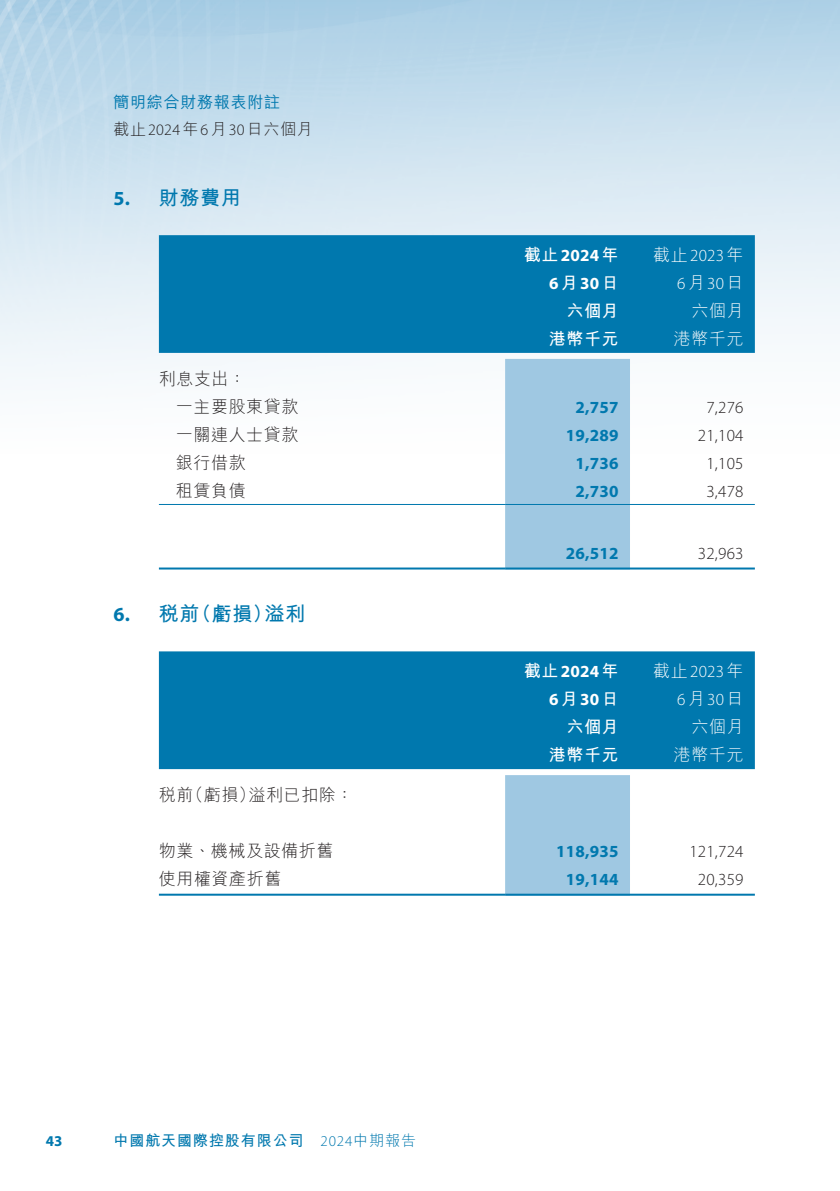
<style>
.page{position:relative;width:840px;height:1191px;background:#fff}
.page>*{position:absolute;margin:0;border:0;box-sizing:border-box;transform-origin:0 0}
._01_H1{font:700 20px "M Hei HK";letter-spacing:.03em;color:#0078ae}
._01_H1-2{font:700 20px "Myriad Pro";color:#0078ae}
._50_Table_txt{font:300 17px "M Hei HK";letter-spacing:.035em;color:#231f20}
._50_Table_txt-2{font:300 17px "Myriad Pro";letter-spacing:.015em;color:#231f20}
._50_Table_txt-3{font:700 17px "Myriad Pro";letter-spacing:.01em;color:#0078ae}
._50_Table_txt-4{font:700 17px "Myriad Pro";letter-spacing:.01em;color:#fff}
._50_Table_txt-5{font:300 17px "Myriad Pro";letter-spacing:.015em;color:#fff}
._50_Table_txt-6{font:700 17px "M Hei HK";letter-spacing:.03em;color:#fff}
._50_Table_txt-7{font:300 17px "M Hei HK";letter-spacing:.035em;color:#fff}
.t1{font:300 16px "M Hei HK";letter-spacing:.035em;color:#231f20}
.t2{font:500 16px "M Hei HK";letter-spacing:.045em;color:#0078ae}
.t3{font:700 15px "M Hei HK";letter-spacing:.06em;color:#0078ae}
.t4{font:300 15px "Myriad Pro";color:#0078ae}
.t5{font:700 15px "Myriad Pro";color:#0078ae}
.s1{font-family:"Myriad Pro"}
.s2{font-family:"M Hei HK"}
</style>
<div class="page">
<img style="left:0;top:0;width:839px;height:454px">
<div style="left:159px;top:235px;width:595px;height:118px;background:#0078ae"></div>
<div style="left:505px;top:359px;width:124px;height:208px;background:#9fc8e2"></div>
<hr style="left:159px;top:504px;width:346px;height:1px;background:#0078ae">
<hr style="left:505px;top:504px;width:124px;height:1px;background:#0078ae">
<hr style="left:629px;top:504px;width:125px;height:1px;background:#0078ae">
<hr style="left:159px;top:567px;width:346px;height:2px;background:#0078ae">
<hr style="left:505px;top:567px;width:124px;height:2px;background:#0078ae">
<hr style="left:629px;top:567px;width:125px;height:2px;background:#0078ae">
<div style="left:159px;top:651px;width:595px;height:118px;background:#0078ae"></div>
<div style="left:505px;top:775px;width:124px;height:118px;background:#9fc8e2"></div>
<hr style="left:159px;top:893px;width:346px;height:2px;background:#0078ae">
<hr style="left:505px;top:893px;width:124px;height:2px;background:#0078ae">
<hr style="left:629px;top:893px;width:125px;height:2px;background:#0078ae">
<p class="t2" style="left:113px;top:90px;width:168px">簡明綜合財務報表附註</p>
<p class="t1" style="left:113px;top:121px;width:200px">截止<span class="s1">2024</span>年<span class="s1">6</span>月<span class="s1">30</span>日六個月</p>
<p class="_01_H1-2" style="left:113px;top:185px;width:18px">5.</p>
<p class="_01_H1" style="left:159px;top:183px;width:83px">財務費用</p>
<p class="_50_Table_txt" style="left:159px;top:370px;width:88px">利息支出：</p>
<p class="_50_Table_txt" style="left:176px;top:398px;width:124px">一主要股東貸款</p>
<p class="_50_Table_txt" style="left:176px;top:426px;width:124px">一關連人士貸款</p>
<p class="_50_Table_txt" style="left:176px;top:454px;width:71px">銀行借款</p>
<p class="_50_Table_txt" style="left:176px;top:482px;width:71px">租賃負債</p>
<p class="_01_H1-2" style="left:113px;top:601px;width:18px">6.</p>
<p class="_01_H1" style="left:159px;top:599px;width:42px">稅前</p>
<p class="_01_H1" style="left:264px;top:599px;width:42px">溢利</p>
<p class="_01_H1" style="left:191px;top:599px;width:83px">（虧損）</p>
<p class="_50_Table_txt" style="left:186px;top:786px;width:71px">（虧損）</p>
<p class="_50_Table_txt" style="left:159px;top:786px;width:36px">稅前</p>
<p class="_50_Table_txt" style="left:248px;top:786px;width:106px">溢利已扣除：</p>
<p class="_50_Table_txt" style="left:159px;top:842px;width:176px">物業、機械及設備折舊</p>
<p class="_50_Table_txt" style="left:159px;top:870px;width:124px">使用權資產折舊</p>
<p class="t5" style="left:46px;top:1131px;width:18px">43</p>
<p class="t3" style="left:113px;top:1129px;width:191px">中國航天國際控股有限公司</p>
<p class="t4" style="left:320px;top:1131px;width:97px">2024<span class="s2">中期報告</span></p>
<p class="_50_Table_txt-4" style="left:523px;top:244px;width:96px"><span class="s2">截止</span>2024<span class="s2">年</span></p>
<p class="_50_Table_txt-4" style="left:548px;top:272px;width:71px">6<span class="s2">月</span>30<span class="s2">日</span></p>
<p class="_50_Table_txt-6" style="left:566px;top:298px;width:54px">六個月</p>
<p class="_50_Table_txt-6" style="left:548px;top:326px;width:71px">港幣千元</p>
<p class="_50_Table_txt-5" style="left:653px;top:245px;width:92px"><span class="s2">截止</span>2023<span class="s2">年</span></p>
<p class="_50_Table_txt-5" style="left:677px;top:273px;width:68px">6<span class="s2">月</span>30<span class="s2">日</span></p>
<p class="_50_Table_txt-7" style="left:691px;top:302px;width:54px">六個月</p>
<p class="_50_Table_txt-7" style="left:673px;top:330px;width:71px">港幣千元</p>
<p class="_50_Table_txt-3" style="left:575px;top:396px;width:44px">2,757</p>
<p class="_50_Table_txt-2" style="left:706px;top:397px;width:39px">7,276</p>
<p class="_50_Table_txt-3" style="left:565px;top:424px;width:54px">19,289</p>
<p class="_50_Table_txt-2" style="left:697px;top:425px;width:47px">21,104</p>
<p class="_50_Table_txt-3" style="left:575px;top:452px;width:44px">1,736</p>
<p class="_50_Table_txt-2" style="left:706px;top:453px;width:39px">1,105</p>
<p class="_50_Table_txt-3" style="left:575px;top:480px;width:44px">2,730</p>
<p class="_50_Table_txt-2" style="left:706px;top:481px;width:39px">3,478</p>
<p class="_50_Table_txt-3" style="left:565px;top:542px;width:54px">26,512</p>
<p class="_50_Table_txt-2" style="left:697px;top:543px;width:47px">32,963</p>
<p class="_50_Table_txt-4" style="left:523px;top:660px;width:96px"><span class="s2">截止</span>2024<span class="s2">年</span></p>
<p class="_50_Table_txt-4" style="left:548px;top:688px;width:71px">6<span class="s2">月</span>30<span class="s2">日</span></p>
<p class="_50_Table_txt-6" style="left:566px;top:714px;width:54px">六個月</p>
<p class="_50_Table_txt-6" style="left:548px;top:742px;width:71px">港幣千元</p>
<p class="_50_Table_txt-5" style="left:653px;top:661px;width:92px"><span class="s2">截止</span>2023<span class="s2">年</span></p>
<p class="_50_Table_txt-5" style="left:677px;top:689px;width:68px">6<span class="s2">月</span>30<span class="s2">日</span></p>
<p class="_50_Table_txt-7" style="left:691px;top:718px;width:54px">六個月</p>
<p class="_50_Table_txt-7" style="left:673px;top:746px;width:71px">港幣千元</p>
<p class="_50_Table_txt-3" style="left:556px;top:840px;width:64px">118,935</p>
<p class="_50_Table_txt-2" style="left:689px;top:841px;width:56px">121,724</p>
<p class="_50_Table_txt-3" style="left:565px;top:868px;width:54px">19,144</p>
<p class="_50_Table_txt-2" style="left:697px;top:869px;width:47px">20,359</p>
</div>
